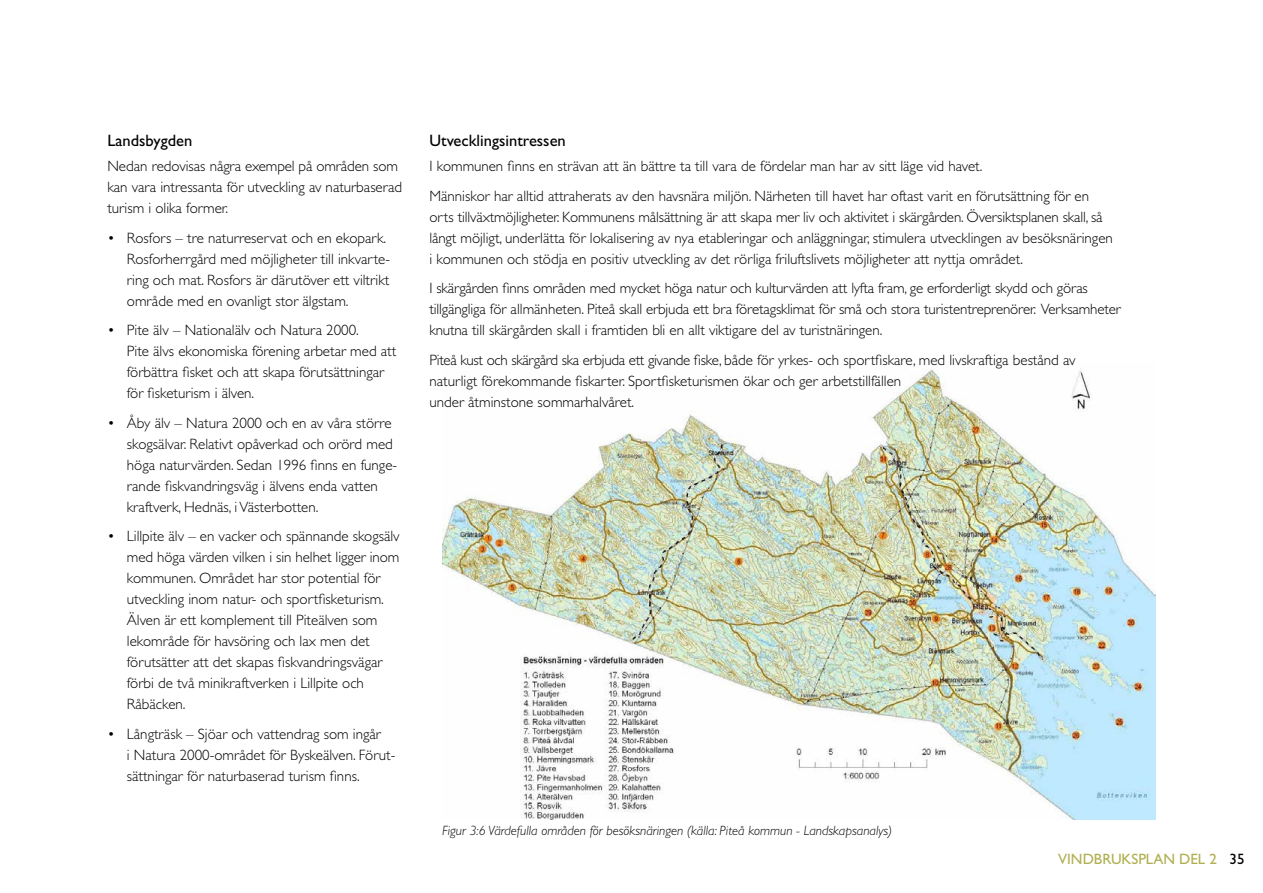
<style>
.page{position:relative;width:1263px;height:893px;background:#fff}
.page>*{position:absolute;margin:0;border:0;box-sizing:border-box;transform-origin:0 0}
.t1{font:16.5px "Gill Sans Std";color:#000}
.t2{font:300 15px/21px "Gill Sans Std";color:#000}
.t3{font:15px "Gill Sans Std";color:#b0af51}
.t4{font:italic 300 13.5px "Gill Sans Std";color:#000}
.s1{color:#000}
</style>
<div class="page">
<img style="left:442px;top:368px;width:713px;height:451px">
<p class="t1" style="left:107px;top:131px;width:87px">Landsbygden</p>
<p class="t2" style="left:107px;top:156px;width:296px">Nedan redovisas några exempel på områden som kan vara intressanta för utveckling av naturbaserad turism i olika former.</p>
<p class="t2" style="left:127px;top:227px;width:265px;text-indent:-19px">• Rosfors – tre naturreservat och en ekopark.<br>Rosforherrgård med möjligheter till inkvarte&shy;ring och mat. Rosfors är därutöver ett viltrikt område med en ovanligt stor älgstam.</p>
<p class="t2" style="left:127px;top:320px;width:271px;text-indent:-20px">• Pite älv – Nationalälv och Natura 2000.<br>Pite älvs ekonomiska förening arbetar med att förbättra fisket och att skapa förutsättningar för fisketurism i älven.</p>
<p class="t2" style="left:127px;top:412px;width:272px;text-indent:-19px">• Åby älv – Natura 2000 och en av våra större skogsälvar. Relativt opåverkad och orörd med höga naturvärden. Sedan 1996 finns en funge&shy;rande fiskvandringsväg i älvens enda vatten kraftverk, Hednäs, i Västerbotten.</p>
<p class="t2" style="left:127px;top:526px;width:274px;text-indent:-20px">• Lillpite älv – en vacker och spännande skogsälv med höga värden vilken i sin helhet ligger inom kommunen. Området har stor potential för utveckling inom natur- och sportfisketurism.<br>Älven är ett komplement till Piteälven som lekområde för havsöring och lax men det förutsätter att det skapas fiskvandringsvägar förbi de två minikraftverken i Lillpite och Råbäcken.</p>
<p class="t2" style="left:127px;top:723px;width:270px;text-indent:-20px">• Långträsk – Sjöar och vattendrag som ingår<br>i Natura 2000-området för Byskeälven. Förut&shy;sättningar för naturbaserad turism finns.</p>
<p class="t1" style="left:429px;top:131px;width:138px">Utvecklingsintressen</p>
<p class="t2" style="left:429px;top:152px;width:661px;line-height:29.5px">I kommunen finns en strävan att än bättre ta till vara de fördelar man har av sitt läge vid havet.<br>Människor har alltid attraherats av den havsnära miljön. Närheten till havet har oftast varit en förutsättning för en</p>
<p class="t2" style="left:429px;top:206px;width:685px">orts tillväxtmöjligheter. Kommunens målsättning är att skapa mer liv och aktivitet i skärgården. Översiktsplanen skall, så långt möjligt, underlätta för lokalisering av nya etableringar och anläggningar, stimulera utvecklingen av besöksnäringen i kommunen och stödja en positiv utveckling av det rörliga friluftslivets möjligheter att nyttja området.</p>
<p class="t2" style="left:429px;top:278px;width:693px">I skärgården finns områden med mycket höga natur och kulturvärden att lyfta fram, ge erforderligt skydd och göras tillgängliga för allmänheten. Piteå skall erbjuda ett bra företagsklimat för små och stora turistentreprenörer. Verksamheter knutna till skärgården skall i framtiden bli en allt viktigare del av turistnäringen.</p>
<p class="t2" style="left:429px;top:349px;width:647px">Piteå kust och skärgård ska erbjuda ett givande fiske, både för yrkes- och sportfiskare, med livskraftiga bestånd av naturligt förekommande fiskarter. Sportfisketurismen ökar och ger arbetstillfällen<br>under åtminstone sommarhalvåret.</p>
<p class="t4" style="left:442px;top:823px;width:452px">Figur 3:6 Värdefulla områden för besöksnäringen (källa: Piteå kommun - Landskapsanalys)</p>
<p class="t3" style="left:1058px;top:850px;width:188px">VINDBRUKSPLAN DEL 2 <span class="s1">35</span></p>
</div>
